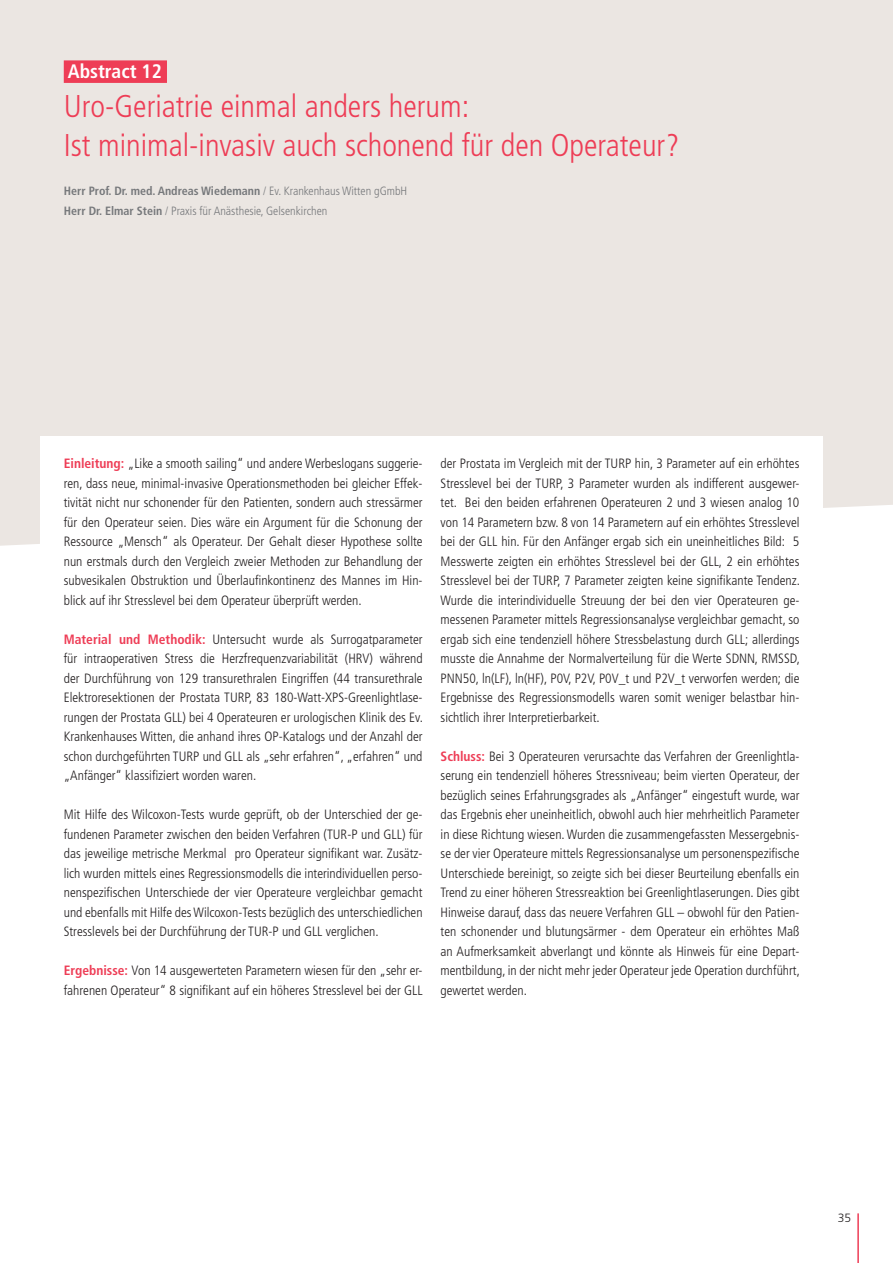
<style>
.page{position:relative;width:893px;height:1263px;background:#fff}
.page>*{position:absolute;margin:0;border:0;box-sizing:border-box;transform-origin:0 0}
.t1{font:300 condensed 31.5px/39px "Frutiger LT Pro";color:#ee3d56}
.t2{font:700 condensed 19.5px "Frutiger LT Pro";color:#fff}
.t3{font:300 condensed 13.5px/19.5px "Frutiger LT Pro";color:#231f20;text-align:justify}
.t4{font:300 condensed 12px/19.5px "Frutiger LT Pro";color:#76787b}
.t5{font:300 12px "Frutiger LT Pro";color:#231f20}
.s1{font-weight:700}
.s2{font-weight:700;color:#ee3d56}
</style>
<div class="page">
<hr style="left:857px;top:1213px;width:2px;height:50px;background:#ee3d56">
<div style="left:0;top:0;width:893px;height:546px;background:#ebe6e2"></div>
<div style="left:41px;top:436px;width:782px;height:255px;background:#fff"></div>
<div style="left:64px;top:60px;width:103px;height:23px;background:#ee3d56"></div>
<h2 class="t2" style="left:68px;top:60px;width:96px">Abstract 12</h2>
<h1 class="t1" style="left:64px;top:87px;width:617px">Uro-Geriatrie einmal anders herum:<br>Ist minimal-invasiv auch schonend für den Operateur?</h1>
<p class="t4" style="left:64px;top:182px;width:345px"><span class="s1">Herr Prof. Dr. med. Andreas Wiedemann</span> / Ev. Krankenhaus Witten gGmbH<br><span class="s1">Herr Dr. Elmar Stein</span> / Praxis für Anästhesie, Gelsenkirchen</p>
<p class="t3" style="left:64px;top:454px;width:360px"><span class="s2">Einleitung:</span> „Like a smooth sailing“ und andere Werbeslogans suggerie&shy;ren, dass neue, minimal-invasive Operationsmethoden bei gleicher Effek&shy;tivität nicht nur schonender für den Patienten, sondern auch stressärmer für den Operateur seien. Dies wäre ein Argument für die Schonung der Ressource „Mensch“ als Operateur. Der Gehalt dieser Hypothese sollte nun erstmals durch den Vergleich zweier Methoden zur Behandlung der subvesikalen Obstruktion und Überlaufinkontinenz des Mannes im Hin&shy;blick auf ihr Stresslevel bei dem Operateur überprüft werden.</p>
<p class="t3" style="left:64px;top:630px;width:361px"><span class="s2">Material und Methodik:</span> Untersucht wurde als Surrogatparameter für intraoperativen Stress die Herzfrequenzvariabilität (HRV) während der Durchführung von 129 transurethralen Eingriffen (44 transurethrale Elektroresektionen der Prostata TURP, 83 180-Watt-XPS-Greenlightlase&shy;rungen der Prostata GLL) bei 4 Operateuren er urologischen Klinik des Ev.<br>Krankenhauses Witten, die anhand ihres OP-Katalogs und der Anzahl der schon durchgeführten TURP und GLL als „sehr erfahren“, „erfahren“ und „Anfänger“ klassifiziert worden waren.</p>
<p class="t3" style="left:64px;top:805px;width:360px">Mit Hilfe des Wilcoxon-Tests wurde geprüft, ob der Unterschied der ge&shy;fundenen Parameter zwischen den beiden Verfahren (TUR-P und GLL) für das jeweilige metrische Merkmal pro Operateur signifikant war. Zusätz&shy;lich wurden mittels eines Regressionsmodells die interindividuellen perso&shy;nenspezifischen Unterschiede der vier Operateure vergleichbar gemacht und ebenfalls mit Hilfe des Wilcoxon-Tests bezüglich des unterschiedlichen Stresslevels bei der Durchführung der TUR-P und GLL verglichen.</p>
<p class="t3" style="left:64px;top:961px;width:360px"><span class="s2">Ergebnisse:</span> Von 14 ausgewerteten Parametern wiesen für den „sehr er&shy;fahrenen Operateur“ 8 signifikant auf ein höheres Stresslevel bei der GLL</p>
<p class="t3" style="left:441px;top:454px;width:361px">der Prostata im Vergleich mit der TURP hin, 3 Parameter auf ein erhöhtes Stresslevel bei der TURP, 3 Parameter wurden als indifferent ausgewer&shy;tet. Bei den beiden erfahrenen Operateuren 2 und 3 wiesen analog 10 von 14 Parametern bzw. 8 von 14 Parametern auf ein erhöhtes Stresslevel bei der GLL hin. Für den Anfänger ergab sich ein uneinheitliches Bild: 5<br>Messwerte zeigten ein erhöhtes Stresslevel bei der GLL, 2 ein erhöhtes Stresslevel bei der TURP, 7 Parameter zeigten keine signifikante Tendenz.<br>Wurde die interindividuelle Streuung der bei den vier Operateuren ge&shy;messenen Parameter mittels Regressionsanalyse vergleichbar gemacht, so ergab sich eine tendenziell höhere Stressbelastung durch GLL; allerdings musste die Annahme der Normalverteilung für die Werte SDNN, RMSSD, PNN50, ln(LF), ln(HF), P0V, P2V, P0V_t und P2V_t verworfen werden; die Ergebnisse des Regressionsmodells waren somit weniger belastbar hin&shy;sichtlich ihrer Interpretierbarkeit.</p>
<p class="t3" style="left:441px;top:746px;width:361px"><span class="s2">Schluss:</span> Bei 3 Operateuren verursachte das Verfahren der Greenlightla&shy;serung ein tendenziell höheres Stressniveau; beim vierten Operateur, der bezüglich seines Erfahrungsgrades als „Anfänger“ eingestuft wurde, war das Ergebnis eher uneinheitlich, obwohl auch hier mehrheitlich Parameter in diese Richtung wiesen. Wurden die zusammengefassten Messergebnis&shy;se der vier Operateure mittels Regressionsanalyse um personenspezifische Unterschiede bereinigt, so zeigte sich bei dieser Beurteilung ebenfalls ein Trend zu einer höheren Stressreaktion bei Greenlightlaserungen. Dies gibt Hinweise darauf, dass das neuere Verfahren GLL – obwohl für den Patien&shy;ten schonender und blutungsärmer - dem Operateur ein erhöhtes Maß an Aufmerksamkeit abverlangt und könnte als Hinweis für eine Depart&shy;mentbildung, in der nicht mehr jeder Operateur jede Operation durchführt, gewertet werden.</p>
<p class="t5" style="left:838px;top:1211px;width:15px">35</p>
</div>
